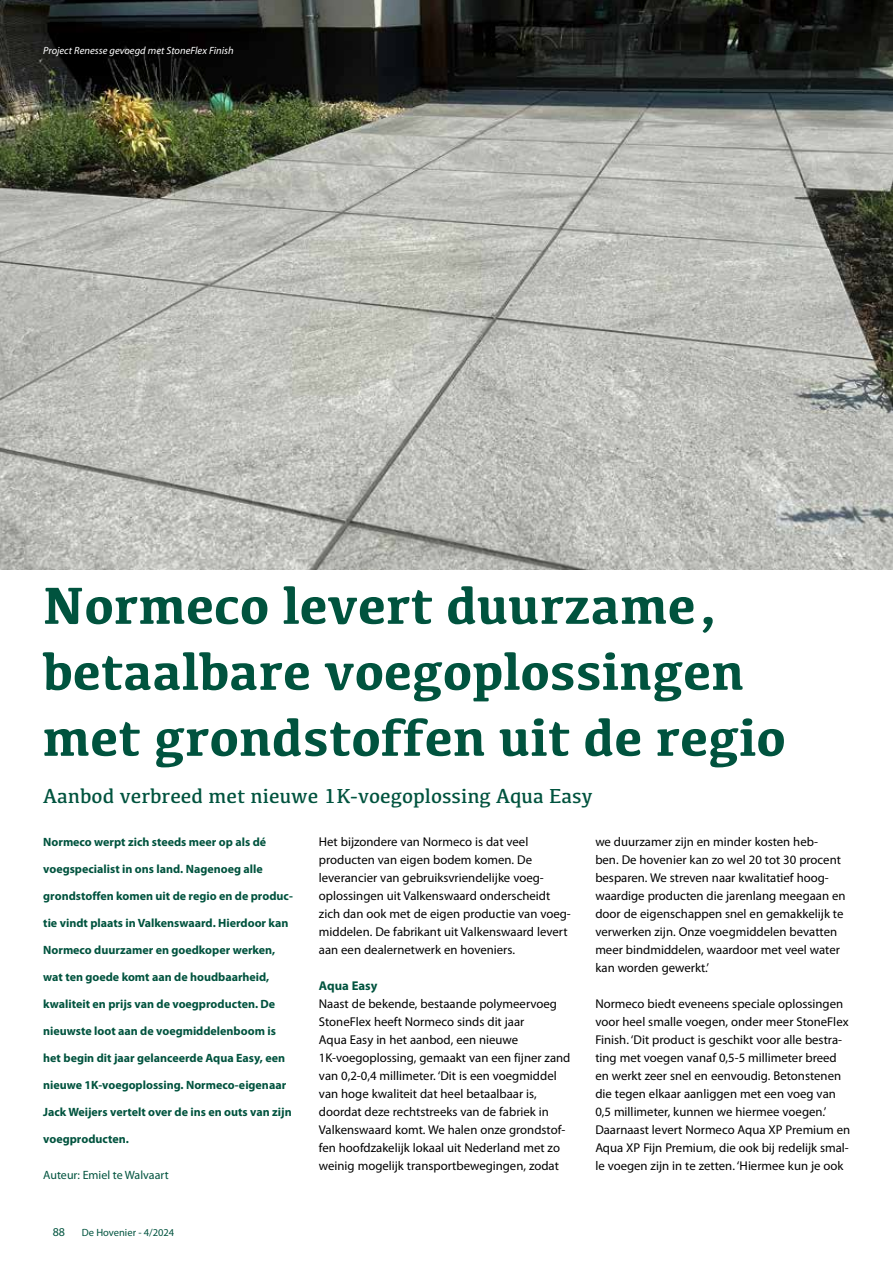
<style>
.page{position:relative;width:893px;height:1263px;background:#fff}
.page>*{position:absolute;margin:0;border:0;box-sizing:border-box;transform-origin:0 0}
.t1{font:700 54px/66px "Kefa";color:#00533e}
.t2{font:21px "Kefa";color:#00533e}
.t3{font:12.75px/18px "Myriad Pro";color:#000}
.t4{font:700 12.75px "Myriad Pro";color:#00533e}
.t5{font:700 12px "Myriad Pro";color:#00533e}
.t6{font:12px "Myriad Pro";color:#00533e}
.t7{font:italic 10.5px "Myriad Pro";color:#fff}
.t8{font:10.5px "Myriad Pro";color:#00533e}
</style>
<div class="page">
<img style="left:0;top:0;width:893px;height:569px">
<p class="t7" style="left:43px;top:44px;width:192px">Project Renesse gevoegd met StoneFlex Finish</p>
<h1 class="t1" style="left:43px;top:570px;width:745px">Normeco levert duurzame, betaalbare voegoplossingen met grondstoffen uit de regio</h1>
<h2 class="t2" style="left:43px;top:782px;width:551px">Aanbod verbreed met nieuwe 1K-voegoplossing Aqua Easy</h2>
<p class="t5" style="left:43px;top:834px;width:224px">Normeco werpt zich steeds meer op als dé</p>
<p class="t5" style="left:43px;top:861px;width:221px">voegspecialist in ons land. Nagenoeg alle</p>
<p class="t5" style="left:43px;top:888px;width:251px">grondstoffen komen uit de regio en de produc-</p>
<p class="t5" style="left:43px;top:915px;width:247px">tie vindt plaats in Valkenswaard. Hierdoor kan</p>
<p class="t5" style="left:43px;top:942px;width:234px">Normeco duurzamer en goedkoper werken,</p>
<p class="t5" style="left:43px;top:969px;width:228px">wat ten goede komt aan de houdbaarheid,</p>
<p class="t5" style="left:43px;top:996px;width:233px">kwaliteit en prijs van de voegproducten. De</p>
<p class="t5" style="left:43px;top:1023px;width:234px">nieuwste loot aan de voegmiddelenboom is</p>
<p class="t5" style="left:43px;top:1050px;width:243px">het begin dit jaar gelanceerde Aqua Easy, een</p>
<p class="t5" style="left:43px;top:1077px;width:244px">nieuwe 1K-voegoplossing. Normeco-eigenaar</p>
<p class="t5" style="left:43px;top:1104px;width:250px">Jack Weijers vertelt over de ins en outs van zijn</p>
<p class="t5" style="left:43px;top:1131px;width:87px">voegproducten.</p>
<p class="t6" style="left:43px;top:1168px;width:127px">Auteur: Emiel te Walvaart</p>
<p class="t6" style="left:53px;top:1224px;width:14px">88</p>
<p class="t8" style="left:82px;top:1226px;width:94px">De Hovenier - 4/2024</p>
<p class="t3" style="left:319px;top:833px;width:253px">Het bijzondere van Normeco is dat veel producten van eigen bodem komen. De leverancier van gebruiksvriendelijke voeg&shy;oplossingen uit Valkenswaard onderscheidt zich dan ook met de eigen productie van voeg&shy;middelen. De fabrikant uit Valkenswaard levert aan een dealernetwerk en hoveniers.</p>
<p class="t4" style="left:319px;top:977px;width:60px">Aqua Easy</p>
<p class="t3" style="left:319px;top:995px;width:253px">Naast de bekende, bestaande polymeervoeg StoneFlex heeft Normeco sinds dit jaar<br>Aqua Easy in het aanbod, een nieuwe 1K-voegoplossing, gemaakt van een fijner zand van 0,2-0,4 millimeter. ‘Dit is een voegmiddel van hoge kwaliteit dat heel betaalbaar is, doordat deze rechtstreeks van de fabriek in Valkenswaard komt. We halen onze grondstof&shy;fen hoofdzakelijk lokaal uit Nederland met zo weinig mogelijk transportbewegingen, zodat</p>
<p class="t3" style="left:595px;top:833px;width:252px">we duurzamer zijn en minder kosten heb-<br>ben. De hovenier kan zo wel 20 tot 30 procent besparen. We streven naar kwalitatief hoog&shy;waardige producten die jarenlang meegaan en door de eigenschappen snel en gemakkelijk te verwerken zijn. Onze voegmiddelen bevatten meer bindmiddelen, waardoor met veel water kan worden gewerkt.’</p>
<p class="t3" style="left:595px;top:995px;width:257px">Normeco biedt eveneens speciale oplossingen voor heel smalle voegen, onder meer StoneFlex Finish. ‘Dit product is geschikt voor alle bestra&shy;ting met voegen vanaf 0,5-5 millimeter breed en werkt zeer snel en eenvoudig. Betonstenen die tegen elkaar aanliggen met een voeg van 0,5 millimeter, kunnen we hiermee voegen.’ Daarnaast levert Normeco Aqua XP Premium en Aqua XP Fijn Premium, die ook bij redelijk smal&shy;le voegen zijn in te zetten. ‘Hiermee kun je ook</p>
</div>
